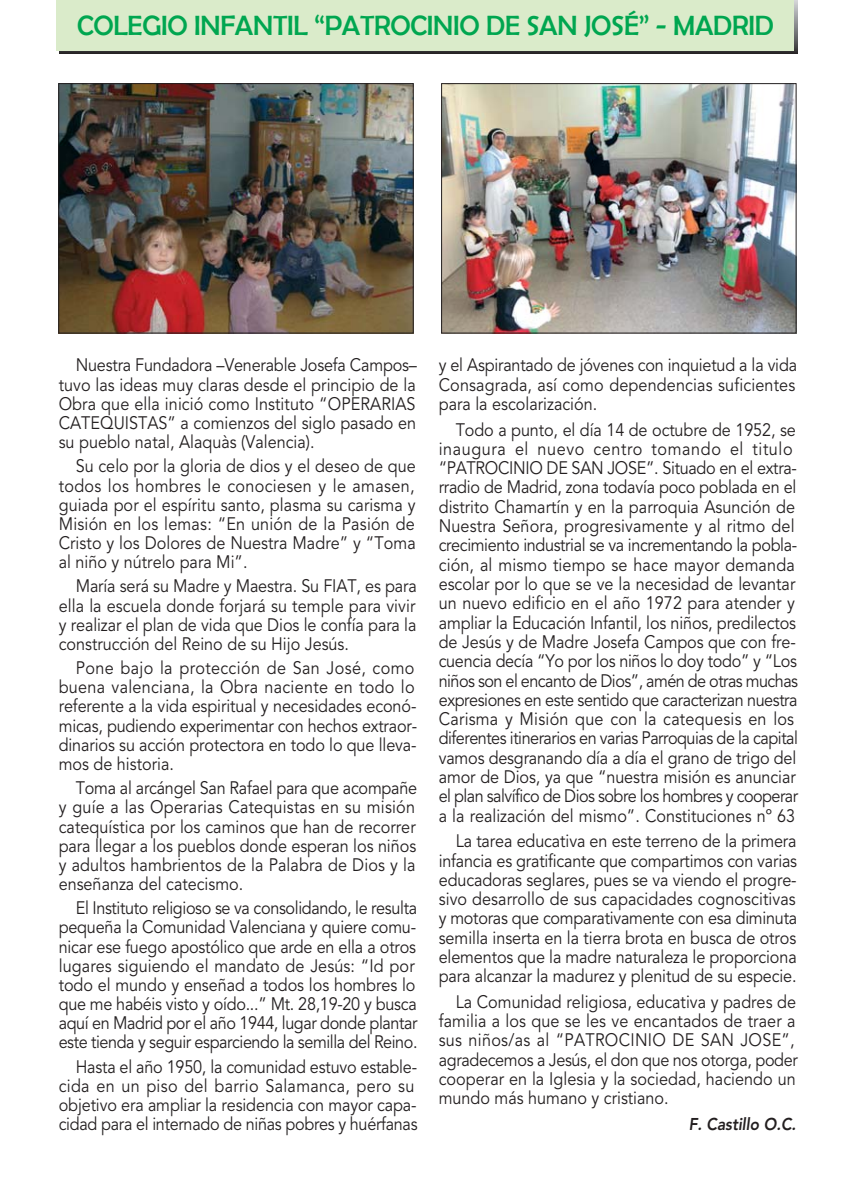
<style>
.page{position:relative;width:849px;height:1190px;background:#fff}
.page>*{position:absolute;margin:0;border:0;box-sizing:border-box;transform-origin:0 0}
.t1{font:28px "Berlin Sans FB";letter-spacing:-.01em;color:#00a650}
.t2{font:18px/19.4px "Avenir";letter-spacing:-.005em;color:#231f20;scale:.9 1}
.t3{font:italic 800 17px "Avenir";color:#231f20;scale:.9 1}
</style>
<div class="page">
<svg style="left:60px;top:0;width:737px;height:53px;background:#696d63"></svg>
<div style="left:57px;top:0;width:737px;height:50px;background:#daebca"></div>
<img style="left:443px;top:85px;width:351px;height:247px">
<div style="left:441px;top:83px;width:355px;height:251px;border:1px solid #231f20"></div>
<img style="left:60px;top:85px;width:352px;height:247px">
<div style="left:58px;top:83px;width:356px;height:251px;border:1px solid #231f20"></div>
<h1 class="t1" style="left:77px;top:10px;width:698px">COLEGIO INFANTIL “PATROCINIO DE SAN JOSÉ” - MADRID</h1>
<p class="t2" style="left:59px;top:358px;width:399px;text-align:justify;text-indent:17px">Nuestra Fundadora –Venerable Josefa Campos– tuvo las ideas muy claras desde el principio de la Obra que ella inició como Instituto “OPERARIAS CATEQUISTAS” a comienzos del siglo pasado en su pueblo natal, Alaquàs (Valencia).</p>
<p class="t2" style="left:59px;top:459px;width:398px;text-align:justify;text-indent:17px">Su celo por la gloria de dios y el deseo de que todos los hombres le conociesen y le amasen, guiada por el espíritu santo, plasma su carisma y Misión en los lemas: “En unión de la Pasión de Cristo y los Dolores de Nuestra Madre” y “Toma al niño y nútrelo para Mi”.</p>
<p class="t2" style="left:59px;top:579px;width:399px;text-align:justify;text-indent:17px">María será su Madre y Maestra. Su FIAT, es para ella la escuela donde forjará su temple para vivir y realizar el plan de vida que Dios le confía para la construcción del Reino de su Hijo Jesús.</p>
<p class="t2" style="left:59px;top:661px;width:399px;text-indent:17px">Pone bajo la protección de San José, como buena valenciana, la Obra naciente en todo lo referente a la vida espiritual y necesidades econó&shy;micas, pudiendo experimentar con hechos extraor&shy;dinarios su acción protectora en todo lo que lleva&shy;mos de historia.</p>
<p class="t2" style="left:59px;top:781px;width:400px;text-indent:17px">Toma al arcángel San Rafael para que acompañe y guíe a las Operarias Catequistas en su misión catequística por los caminos que han de recorrer para llegar a los pueblos donde esperan los niños y adultos hambrientos de la Palabra de Dios y la enseñanza del catecismo.</p>
<p class="t2" style="left:59px;top:901px;width:400px;text-indent:17px">El Instituto religioso se va consolidando, le resulta pequeña la Comunidad Valenciana y quiere comu&shy;nicar ese fuego apostólico que arde en ella a otros lugares siguiendo el mandato de Jesús: “Id por todo el mundo y enseñad a todos los hombres lo que me habéis visto y oído...” Mt. 28,19-20 y busca aquí en Madrid por el año 1944, lugar donde plantar este tienda y seguir esparciendo la semilla del Reino.</p>
<p class="t2" style="left:59px;top:1059px;width:400px;text-indent:17px">Hasta el año 1950, la comunidad estuvo estable&shy;cida en un piso del barrio Salamanca, pero su objetivo era ampliar la residencia con mayor capa&shy;cidad para el internado de niñas pobres y huérfanas</p>
<p class="t2" style="left:439px;top:358px;width:399px;text-align:justify">y el Aspirantado de jóvenes con inquietud a la vida Consagrada, así como dependencias suficientes para la escolarización.</p>
<p class="t2" style="left:439px;top:422px;width:401px;text-indent:17px">Todo a punto, el día 14 de octubre de 1952, se inaugura el nuevo centro tomando el titulo “PATROCINIO DE SAN JOSE”. Situado en el extra&shy;rradio de Madrid, zona todavía poco poblada en el distrito Chamartín y en la parroquia Asunción de Nuestra Señora, progresivamente y al ritmo del crecimiento industrial se va incrementando la pobla&shy;ción, al mismo tiempo se hace mayor demanda escolar por lo que se ve la necesidad de levantar un nuevo edificio en el año 1972 para atender y ampliar la Educación Infantil, los niños, predilectos de Jesús y de Madre Josefa Campos que con fre&shy;cuencia decía “Yo por los niños lo doy todo” y “Los niños son el encanto de Dios”, amén de otras muchas expresiones en este sentido que caracterizan nuestra Carisma y Misión que con la catequesis en los diferentes itinerarios en varias Parroquias de la capital vamos desgranando día a día el grano de trigo del amor de Dios, ya que “nuestra misión es anunciar el plan salvífico de Dios sobre los hombres y cooperar a la realización del mismo”. Constituciones nº 63</p>
<p class="t2" style="left:439px;top:833px;width:400px;text-align:justify;text-indent:17px">La tarea educativa en este terreno de la primera infancia es gratificante que compartimos con varias educadoras seglares, pues se va viendo el progre&shy;sivo desarrollo de sus capacidades cognoscitivas y motoras que comparativamente con esa diminuta semilla inserta en la tierra brota en busca de otros elementos que la madre naturaleza le proporciona para alcanzar la madurez y plenitud de su especie.</p>
<p class="t2" style="left:439px;top:994px;width:400px;text-indent:17px">La Comunidad religiosa, educativa y padres de familia a los que se les ve encantados de traer a sus niños/as al “PATROCINIO DE SAN JOSE”, agradecemos a Jesús, el don que nos otorga, poder cooperar en la Iglesia y la sociedad, haciendo un mundo más humano y cristiano.</p>
<p class="t3" style="left:688px;top:1117px;width:121px">F. Castillo O.C.</p>
</div>
